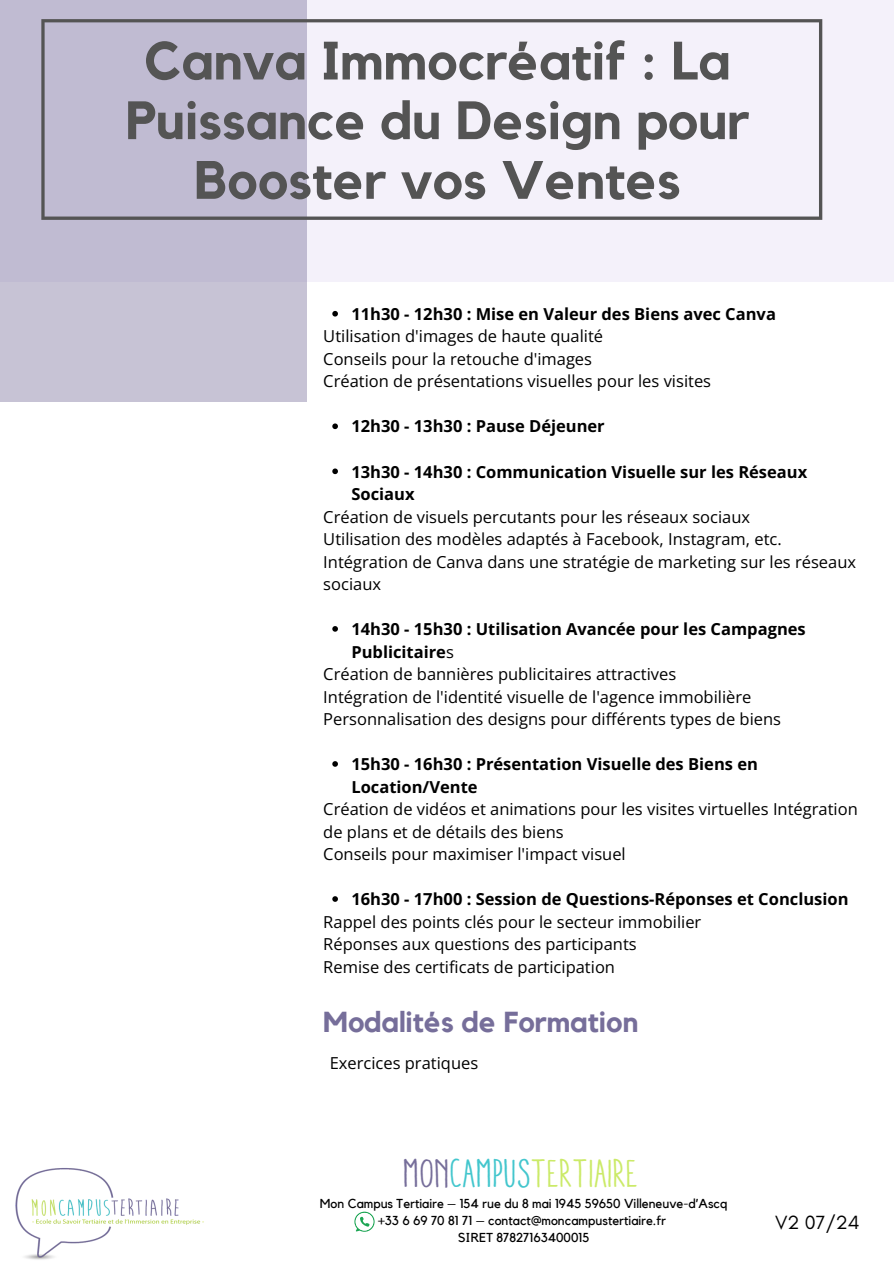
<style>
.page{position:relative;width:894px;height:1264px;background:#fff}
.page>*{position:absolute;margin:0;border:0;box-sizing:border-box;transform-origin:0 0}
.t1{font:700 53.25px/59.7px "Kollektif";color:#545454;text-align:center}
.t2{font:condensed 39.6px "Aracne";color:#cbea68}
.t3{font:700 28.8px "Kollektif";color:#766e9a}
.t4{font:19.5px "Glacial Indifference";color:#000}
.t5{font:16.5px/22.5px "Open Sans";color:#000}
.t6{font:700 16.5px/22.5px "Open Sans";color:#000}
.t7{font:12.9px/17.2px "Kollektif";color:#000;text-align:center}
.s1{font-weight:400}
.s2{color:#766e9a}
.s3{color:#43c6cd}
</style>
<div class="page">
<div style="left:0;top:0;width:893px;height:282px;background:#f4f1fa"></div>
<div style="left:0;top:0;width:306px;height:401px;background:#c7c3d5"></div>
<svg style="left:41px;top:19px;width:781px;height:201px"></svg>
<img style="left:15px;top:1168px;width:189px;height:92px">
<svg style="left:354px;top:1211px;width:20px;height:20px"></svg>
<svg style="left:332px;top:311px;width:6px;height:5px"></svg>
<svg style="left:332px;top:423px;width:6px;height:6px"></svg>
<svg style="left:332px;top:468px;width:6px;height:6px"></svg>
<svg style="left:332px;top:626px;width:6px;height:5px"></svg>
<svg style="left:332px;top:761px;width:6px;height:5px"></svg>
<svg style="left:332px;top:896px;width:6px;height:5px"></svg>
<h5 class="t1" style="left:126px;top:33px;width:625px">Canva Immocréatif : La<br>Puissance du Design pour<br>Booster vos Ventes</h5>
<p class="t6" style="left:351px;top:302px;width:426px">11h30 - 12h30 : Mise en Valeur des Biens avec Canva</p>
<h5 class="t5" style="left:323px;top:325px;width:389px">Utilisation d'images de haute qualité<br>Conseils pour la retouche d'images<br>Création de présentations visuelles pour les visites</h5>
<p class="t6" style="left:351px;top:415px;width:255px">12h30 - 13h30 : Pause Déjeuner</p>
<h5 class="t6" style="left:351px;top:460px;width:457px">13h30 - 14h30 : Communication Visuelle sur les Réseaux<br>Sociaux</h5>
<p class="t5" style="left:323px;top:505px;width:534px">Création de visuels percutants pour les réseaux sociaux<br>Utilisation des modèles adaptés à Facebook, Instagram, etc.<br>Intégration de Canva dans une stratégie de marketing sur les réseaux sociaux</p>
<h5 class="t6" style="left:351px;top:617px;width:456px">14h30 - 15h30 : Utilisation Avancée pour les Campagnes<br>Publicitaire<span class="s1">s</span></h5>
<h3 class="t5" style="left:323px;top:662px;width:459px">Création de bannières publicitaires attractives<br>Intégration de l'identité visuelle de l'agence immobilière<br>Personnalisation des designs pour différents types de biens</h3>
<h5 class="t6" style="left:351px;top:752px;width:408px">15h30 - 16h30 : Présentation Visuelle des Biens en<br>Location/Vente</h5>
<p class="t5" style="left:323px;top:797px;width:536px">Création de vidéos et animations pour les visites virtuelles Intégration de plans et de détails des biens<br>Conseils pour maximiser l'impact visuel</p>
<h2 class="t6" style="left:351px;top:887px;width:498px">16h30 - 17h00 : Session de Questions-Réponses et Conclusion</h2>
<p class="t5" style="left:323px;top:910px;width:379px">Rappel des points clés pour le secteur immobilier<br>Réponses aux questions des participants<br>Remise des certificats de participation</p>
<p class="t3" style="left:323px;top:1009px;width:316px">Modalités de Formation</p>
<p class="t5" style="left:329px;top:1051px;width:150px">Exercices pratiques</p>
<h5 class="t2" style="left:404px;top:1152px;width:236px"><span class="s2">MON</span><span class="s3">CAMPUS</span>TERTIAIRE</h5>
<p class="t7" style="left:320px;top:1194px;width:409px">Mon Campus Tertiaire – 154 rue du 8 mai 1945 59650 Villeneuve-d’Ascq +33 6 69 70 81 71 – contact@moncampustertiaire.fr</p>
<p class="t7" style="left:458px;top:1229px;width:133px">SIRET 87827163400015</p>
<p class="t4" style="left:775px;top:1210px;width:86px">V2 07/24</p>
</div>
